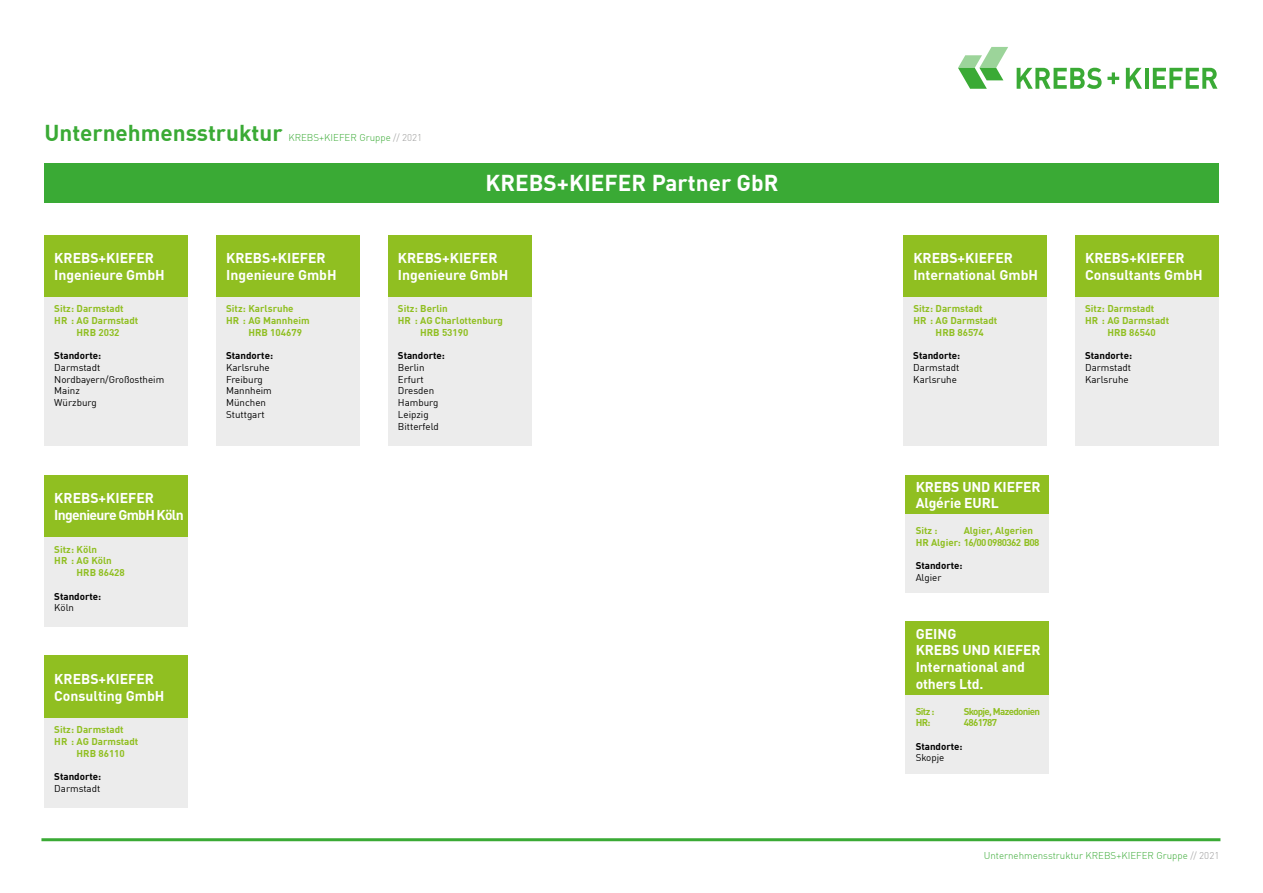
<style>
.page{position:relative;width:1263px;height:893px;background:#fff}
.page>*{position:absolute;margin:0;border:0;box-sizing:border-box;transform-origin:0 0}
.t1{font:700 22.5px "DIN Offc Pro";color:#fff}
.t2{font:700 22.5px "DIN Offc Pro";color:#3aaa35}
.t3{font:700 13.95px/16.8px "DIN Offc Pro";color:#fff}
.t4{font:700 13.95px/16.8px "DIN Offc Pro";letter-spacing:-.05em;color:#fff}
.t5{font:700 9.75px/11.7px "DIN Offc Pro";color:#90bf21}
.t6{font:9.75px/11.7px "DIN Offc Pro";color:#000}
.t7{font:700 9.75px "DIN Offc Pro";color:#000}
.t8{font:300 9.75px "DIN Offc Pro";color:#3aaa35}
.t9{font:700 9.75px "DIN Offc Pro";letter-spacing:-.07em;color:#90bf21}
.t10{font:700 9.75px "DIN Offc Pro";letter-spacing:-.06em;color:#90bf21}
.s1{color:#9d9d9c}
</style>
<div class="page">
<svg style="left:958px;top:47px;width:50px;height:42px"></svg>
<svg style="left:1107px;top:72px;width:12px;height:12px"></svg>
<svg style="left:1017px;top:68px;width:84px;height:21px"></svg>
<svg style="left:1126px;top:68px;width:16px;height:21px"></svg>
<hr style="left:1145px;top:68px;width:3px;height:21px;background:#3aaa35">
<svg style="left:1153px;top:68px;width:64px;height:21px"></svg>
<div style="left:44px;top:163px;width:1175px;height:39px;background:#3aaa35"></div>
<div style="left:906px;top:475px;width:143px;height:39px;background:#90bf21"></div>
<div style="left:906px;top:514px;width:143px;height:79px;background:#ececec"></div>
<div style="left:906px;top:622px;width:143px;height:73px;background:#90bf21"></div>
<div style="left:906px;top:695px;width:143px;height:79px;background:#ececec"></div>
<div style="left:44px;top:235px;width:144px;height:63px;background:#90bf21"></div>
<div style="left:44px;top:297px;width:144px;height:149px;background:#ececec"></div>
<div style="left:216px;top:235px;width:144px;height:63px;background:#90bf21"></div>
<div style="left:216px;top:297px;width:144px;height:149px;background:#ececec"></div>
<div style="left:388px;top:235px;width:143px;height:63px;background:#90bf21"></div>
<div style="left:388px;top:297px;width:143px;height:149px;background:#ececec"></div>
<div style="left:903px;top:235px;width:144px;height:63px;background:#90bf21"></div>
<div style="left:903px;top:297px;width:144px;height:149px;background:#ececec"></div>
<div style="left:1075px;top:235px;width:143px;height:63px;background:#90bf21"></div>
<div style="left:1075px;top:297px;width:143px;height:149px;background:#ececec"></div>
<hr style="left:41px;top:838px;width:1179px;height:3px;background:#3aaa35">
<div style="left:44px;top:475px;width:144px;height:63px;background:#90bf21"></div>
<div style="left:44px;top:537px;width:144px;height:90px;background:#ececec"></div>
<div style="left:44px;top:655px;width:144px;height:63px;background:#90bf21"></div>
<div style="left:44px;top:718px;width:144px;height:89px;background:#ececec"></div>
<h1 class="t2" style="left:44px;top:114px;width:240px">Unternehmensstruktur</h1>
<p class="t8" style="left:288px;top:130px;width:135px">KREBS+KIEFER Gruppe <span class="s1">// 2021</span></p>
<h1 class="t1" style="left:485px;top:164px;width:294px">KREBS+KIEFER Partner GbR</h1>
<h2 class="t3" style="left:54px;top:248px;width:112px">KREBS+KIEFER<br>Ingenieure GmbH</h2>
<p class="t5" style="left:54px;top:302px;width:71px">Sitz: Darmstadt</p>
<p class="t5" style="left:54px;top:313px;width:86px">HR : AG Darmstadt</p>
<p class="t5" style="left:77px;top:325px;width:44px">HRB 2032</p>
<p class="t7" style="left:54px;top:348px;width:48px">Standorte:</p>
<p class="t6" style="left:54px;top:361px;width:112px">Darmstadt<br>Nordbayern/Großostheim<br>Mainz<br>Würzburg</p>
<h2 class="t4" style="left:54px;top:488px;width:131px">KREBS+KIEFER<br>Ingenieure GmbH Köln</h2>
<p class="t5" style="left:54px;top:542px;width:44px">Sitz: Köln</p>
<p class="t5" style="left:54px;top:554px;width:59px">HR : AG Köln</p>
<p class="t5" style="left:77px;top:565px;width:50px">HRB 86428</p>
<p class="t7" style="left:54px;top:588px;width:48px">Standorte:</p>
<p class="t6" style="left:54px;top:601px;width:21px">Köln</p>
<h2 class="t3" style="left:54px;top:669px;width:112px">KREBS+KIEFER<br>Consulting GmbH</h2>
<p class="t5" style="left:54px;top:723px;width:71px">Sitz: Darmstadt</p>
<p class="t5" style="left:54px;top:734px;width:86px">HR : AG Darmstadt</p>
<p class="t5" style="left:77px;top:746px;width:50px">HRB 86110</p>
<p class="t7" style="left:54px;top:768px;width:48px">Standorte:</p>
<p class="t6" style="left:54px;top:781px;width:48px">Darmstadt</p>
<h2 class="t3" style="left:226px;top:248px;width:112px">KREBS+KIEFER<br>Ingenieure GmbH</h2>
<p class="t5" style="left:226px;top:302px;width:69px">Sitz: Karlsruhe</p>
<p class="t5" style="left:226px;top:313px;width:85px">HR : AG Mannheim</p>
<p class="t5" style="left:248px;top:325px;width:55px">HRB 104679</p>
<p class="t7" style="left:226px;top:348px;width:48px">Standorte:</p>
<p class="t6" style="left:226px;top:361px;width:47px">Karlsruhe<br>Freiburg<br>Mannheim<br>München<br>Stuttgart</p>
<h2 class="t3" style="left:398px;top:248px;width:112px">KREBS+KIEFER<br>Ingenieure GmbH</h2>
<p class="t5" style="left:398px;top:302px;width:51px">Sitz: Berlin</p>
<p class="t5" style="left:398px;top:313px;width:107px">HR : AG Charlottenburg</p>
<p class="t5" style="left:420px;top:325px;width:50px">HRB 53190</p>
<p class="t7" style="left:398px;top:348px;width:48px">Standorte:</p>
<p class="t6" style="left:398px;top:361px;width:42px">Berlin<br>Erfurt<br>Dresden<br>Hamburg<br>Leipzig<br>Bitterfeld</p>
<h2 class="t3" style="left:913px;top:248px;width:126px">KREBS+KIEFER<br>International GmbH</h2>
<p class="t5" style="left:913px;top:302px;width:71px">Sitz: Darmstadt</p>
<p class="t5" style="left:913px;top:313px;width:86px">HR : AG Darmstadt</p>
<p class="t5" style="left:936px;top:325px;width:50px">HRB 86574</p>
<p class="t7" style="left:913px;top:348px;width:48px">Standorte:</p>
<p class="t6" style="left:913px;top:361px;width:48px">Darmstadt<br>Karlsruhe</p>
<h2 class="t3" style="left:916px;top:476px;width:126px">KREBS UND KIEFER<br>Algérie EURL</h2>
<p class="t5" style="left:916px;top:523px;width:23px">Sitz :</p>
<p class="t5" style="left:916px;top:523px;width:125px;text-indent:48px">Algier, Algerien<br>HR Algier: 16/00 0980362 B08</p>
<p class="t7" style="left:916px;top:557px;width:48px">Standorte:</p>
<p class="t6" style="left:916px;top:570px;width:27px">Algier</p>
<h2 class="t3" style="left:916px;top:623px;width:126px">GEING<br>KREBS UND KIEFER<br>International and others Ltd.</h2>
<p class="t5" style="left:916px;top:704px;width:20px">Sitz :</p>
<p class="t9" style="left:964px;top:703px;width:78px">Skopje, Mazedonien</p>
<p class="t5" style="left:916px;top:716px;width:16px">HR:</p>
<p class="t10" style="left:964px;top:715px;width:35px">4861787</p>
<p class="t7" style="left:916px;top:738px;width:48px">Standorte:</p>
<p class="t6" style="left:916px;top:751px;width:30px">Skopje</p>
<h2 class="t3" style="left:1085px;top:248px;width:119px">KREBS+KIEFER<br>Consultants GmbH</h2>
<p class="t5" style="left:1085px;top:302px;width:71px">Sitz: Darmstadt</p>
<p class="t5" style="left:1085px;top:313px;width:86px">HR : AG Darmstadt</p>
<p class="t5" style="left:1107px;top:325px;width:50px">HRB 86540</p>
<p class="t7" style="left:1085px;top:348px;width:48px">Standorte:</p>
<p class="t6" style="left:1085px;top:361px;width:48px">Darmstadt<br>Karlsruhe</p>
<p class="t8" style="left:984px;top:848px;width:237px">Unternehmensstruktur KREBS+KIEFER Gruppe <span class="s1">// 2021</span></p>
</div>
